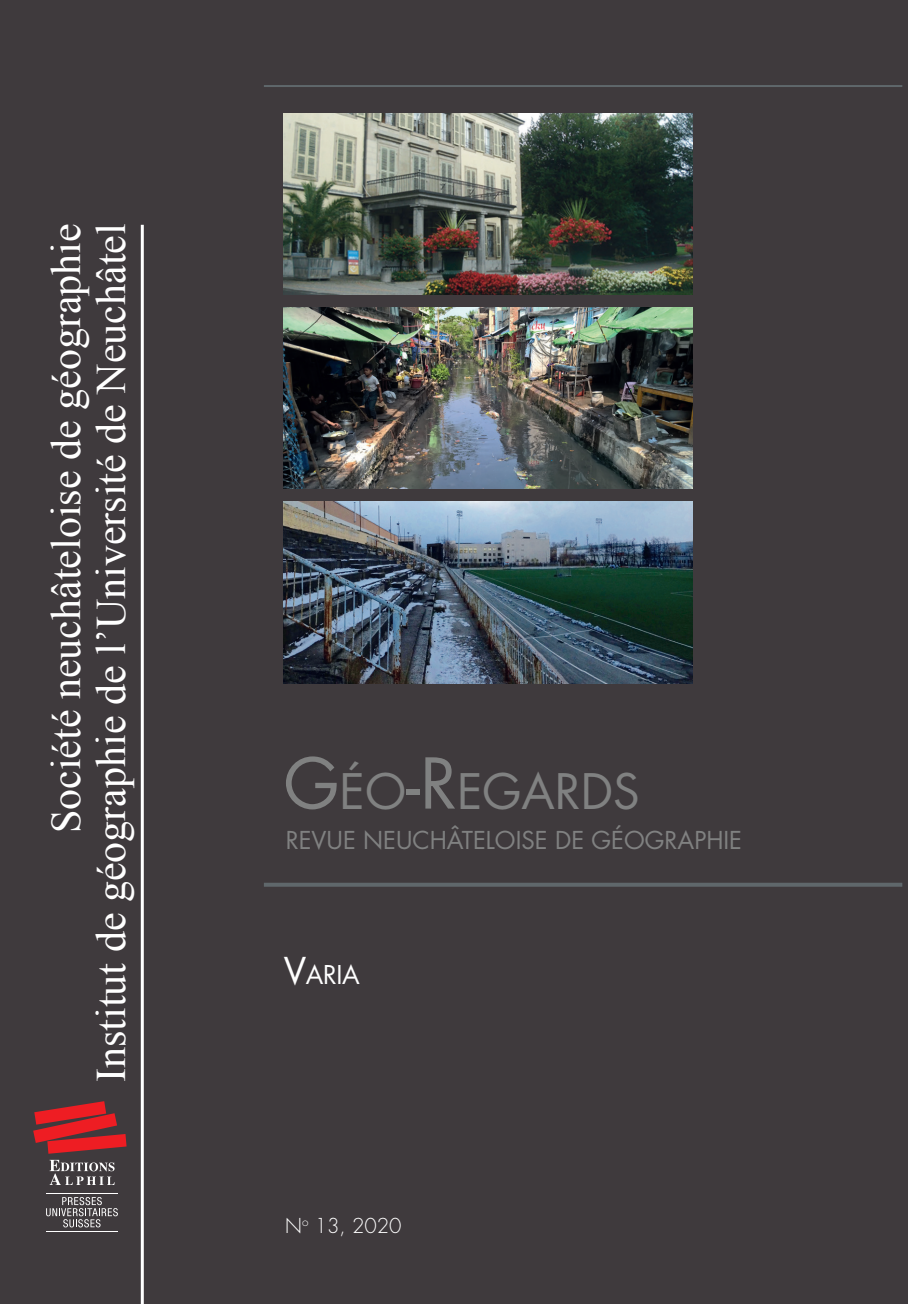
<style>
.page{position:relative;width:908px;height:1304px;background:#fff}
.page>*{position:absolute;margin:0;border:0;box-sizing:border-box;transform-origin:0 0}
.t1{font:47.6px "Futura Std";color:#808181}
.t2{font:42px "Times New Roman";color:#fff}
.t3{font:25.2px "Futura Std";color:#fff}
.t4{font:24px "Futura Std";color:#808181}
.t5{font:300 20px "Futura Std";color:#fff}
.s1{font-size:68px}
.s2{font-size:36px}
</style>
<div class="page">
<div style="left:0;top:0;width:907px;height:1304px;background:#3f3a3d"></div>
<hr style="left:264px;top:85px;width:637px;height:2px;background:#5f676b">
<hr style="left:264px;top:883px;width:637px;height:4px;background:#5f676b">
<img style="left:283px;top:113px;width:409px;height:182px">
<img style="left:283px;top:308px;width:409px;height:181px">
<img style="left:283px;top:502px;width:409px;height:181px">
<hr style="left:141px;top:225px;width:3px;height:1079px;background:#fff">
<svg style="left:33px;top:1101px;width:93px;height:53px"></svg>
<svg style="left:50px;top:1160px;width:65px;height:25px"></svg>
<svg style="left:46px;top:1197px;width:72px;height:30px"></svg>
<hr style="left:46px;top:1193px;width:72px;height:1px;background:#fff">
<hr style="left:46px;top:1231px;width:72px;height:1px;background:#fff">
<p class="t2" style="left:81px;top:1082px;width:860px;rotate:-90deg">Institut de géographie de l’Université de Neuchâtel</p>
<p class="t2" style="left:36px;top:833px;width:612px;rotate:-90deg">Société neuchâteloise de géographie</p>
<p class="t1" style="left:283px;top:761px;width:357px"><span class="s1">G</span>ÉO<span class="s1">-R</span>EGARDS</p>
<p class="t4" style="left:285px;top:825px;width:457px">REVUE NEUCHÂTELOISE DE GÉOGRAPHIE</p>
<p class="t3" style="left:283px;top:958px;width:77px"><span class="s2">V</span>ARIA</p>
<p class="t5" style="left:285px;top:1213px;width:118px">N<sup>o</sup> 13, 2020</p>
</div>
